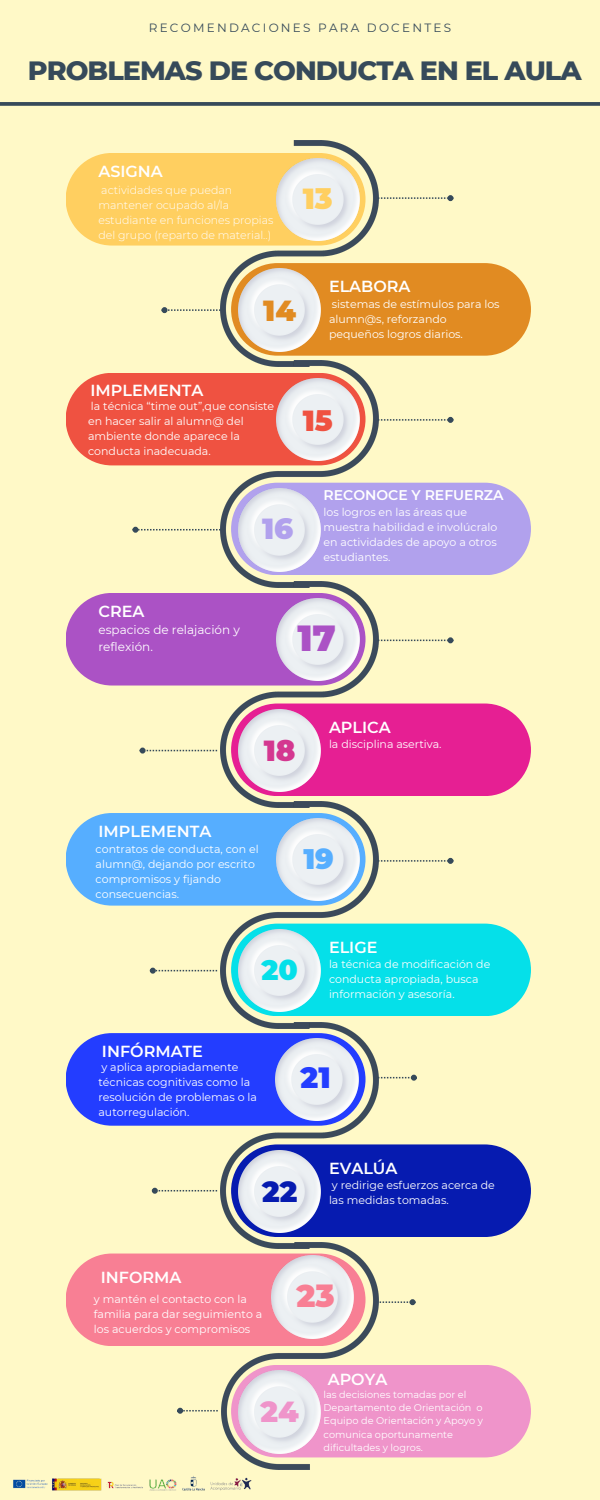
<style>
.page{position:relative;width:600px;height:1500px;background:#fff9c7}
.page>*{position:absolute;margin:0;border:0;box-sizing:border-box;transform-origin:0 0}
.t1{font:900 36.3px "Montserrat";color:#ab52c5}
.t2{font:900 31.3px "Montserrat";color:#f87f94}
.t3{font:900 29.3px "Montserrat";color:#233dff}
.t4{font:900 29px "Montserrat";color:#ffcf60}
.t5{font:900 29px "Montserrat";color:#ef5241}
.t6{font:900 29px "Montserrat";color:#e18b22}
.t7{font:900 29px "Montserrat";color:#b1a1ed}
.t8{font:900 29px "Montserrat";color:#d43790}
.t9{font:900 29px "Montserrat";color:#061bb0}
.t10{font:900 29px "Montserrat";color:#ef94ca}
.t11{font:900 28.3px "Montserrat";color:#56aeff}
.t12{font:900 28px "Montserrat";color:#05e0e9}
.t13{font:800 27px "Montserrat";letter-spacing:-.035em;color:#364a5a}
.t14{font:600 16px "Montserrat";color:#fff}
.t15{font:600 14px "Montserrat";color:#fff}
.t16{font:12px/16.5px "Montserrat";color:#fff}
.t17{font:12px "Montserrat";letter-spacing:.185em;color:#364a5a}
.t18{font:11px/15px "Montserrat";color:#fff}
.t19{font:300 11px/15px "Montserrat";color:#fff}
.t20{font:9.7px/13.1px "Montserrat";color:#fff}
</style>
<div class="page">
<img style="left:221px;top:1028px;width:157px;height:215px">
<img style="left:221px;top:140px;width:157px;height:221px">
<img style="left:221px;top:361px;width:157px;height:220px">
<img style="left:221px;top:581px;width:157px;height:221px">
<img style="left:221px;top:802px;width:157px;height:226px">
<img style="left:221px;top:1243px;width:158px;height:226px">
<div style="left:66px;top:153px;width:299px;height:93px;background:#ffcf60;border-radius:46px"></div>
<img style="left:277px;top:158px;width:82px;height:83px">
<div style="left:66px;top:373px;width:299px;height:92px;background:#ef5241;border-radius:46px"></div>
<div style="left:66px;top:593px;width:299px;height:93px;background:#ab52c5;border-radius:46px"></div>
<div style="left:66px;top:813px;width:299px;height:93px;background:#56aeff;border-radius:46px"></div>
<div style="left:66px;top:1033px;width:299px;height:93px;background:#233dff;border-radius:46px"></div>
<div style="left:231px;top:263px;width:300px;height:93px;background:#e18b22;border-radius:46px"></div>
<svg style="left:162px;top:307px;width:59px;height:6px"></svg>
<img style="left:238px;top:269px;width:83px;height:82px">
<img style="left:277px;top:378px;width:82px;height:83px">
<img style="left:277px;top:598px;width:82px;height:83px">
<img style="left:277px;top:818px;width:82px;height:83px">
<img style="left:276px;top:1038px;width:82px;height:83px">
<div style="left:231px;top:483px;width:300px;height:92px;background:#b1a1ed;border-radius:46px"></div>
<svg style="left:133px;top:527px;width:88px;height:6px"></svg>
<img style="left:238px;top:489px;width:83px;height:82px">
<div style="left:231px;top:704px;width:300px;height:92px;background:#e61f93;border-radius:46px"></div>
<svg style="left:140px;top:748px;width:77px;height:6px"></svg>
<img style="left:238px;top:709px;width:83px;height:83px">
<div style="left:231px;top:924px;width:300px;height:92px;background:#05e0e9;border-radius:46px"></div>
<svg style="left:150px;top:968px;width:67px;height:6px"></svg>
<img style="left:238px;top:929px;width:83px;height:83px">
<div style="left:231px;top:1144px;width:300px;height:93px;background:#061bb0;border-radius:46px"></div>
<svg style="left:152px;top:1188px;width:65px;height:6px"></svg>
<img style="left:238px;top:1150px;width:83px;height:83px">
<svg style="left:378px;top:417px;width:75px;height:6px"></svg>
<svg style="left:378px;top:637px;width:75px;height:6px"></svg>
<svg style="left:378px;top:858px;width:75px;height:6px"></svg>
<svg style="left:378px;top:1075px;width:39px;height:6px"></svg>
<svg style="left:378px;top:195px;width:75px;height:6px"></svg>
<div style="left:66px;top:1254px;width:299px;height:92px;background:#f87f94;border-radius:46px"></div>
<img style="left:271px;top:1256px;width:83px;height:82px">
<svg style="left:377px;top:1299px;width:39px;height:6px"></svg>
<div style="left:231px;top:1365px;width:300px;height:92px;background:#ef94ca;border-radius:46px"></div>
<img style="left:238px;top:1371px;width:83px;height:82px">
<svg style="left:177px;top:1408px;width:41px;height:6px"></svg>
<svg style="left:0;top:102px;width:600px;height:4px;background:#425460"></svg>
<img style="left:13px;top:1476px;width:239px;height:15px">
<p class="t17" style="left:149px;top:20px;width:304px">RECOMENDACIONES PARA DOCENTES</p>
<h3 class="t13" style="left:28px;top:54px;width:555px">PROBLEMAS DE CONDUCTA EN EL AULA</h3>
<h5 class="t14" style="left:98px;top:162px;width:66px">ASIGNA</h5>
<p class="t19" style="left:98px;top:182px;width:176px">actividades que puedan mantener ocupado al/la estudiante en funciones propias del grupo (reparto de material..)</p>
<h2 class="t4" style="left:303px;top:181px;width:31px">13</h2>
<p class="t6" style="left:263px;top:293px;width:34px">14</p>
<h2 class="t14" style="left:329px;top:277px;width:83px">ELABORA</h2>
<h5 class="t18" style="left:329px;top:296px;width:172px">sistemas de estímulos para los alumn@s, reforzando pequeños logros diarios.</h5>
<p class="t14" style="left:90px;top:380px;width:114px">IMPLEMENTA</p>
<h2 class="t18" style="left:88px;top:399px;width:188px">la técnica “time out”,que consiste en hacer salir al alumn@ del ambiente donde aparece la conducta inadecuada.</h2>
<p class="t5" style="left:303px;top:403px;width:32px">15</p>
<p class="t7" style="left:262px;top:511px;width:33px">16</p>
<h2 class="t15" style="left:324px;top:486px;width:182px">RECONOCE Y REFUERZA</h2>
<h5 class="t18" style="left:324px;top:505px;width:175px">los logros en las áreas que muestra habilidad e involúcralo en actividades de apoyo a otros estudiantes.</h5>
<p class="t14" style="left:98px;top:602px;width:48px">CREA</p>
<p class="t16" style="left:98px;top:621px;width:143px">espacios de relajación y reflexión.</p>
<p class="t1" style="left:297px;top:616px;width:40px">17</p>
<h5 class="t8" style="left:264px;top:733px;width:33px">18</h5>
<p class="t14" style="left:329px;top:717px;width:63px">APLICA</p>
<h2 class="t18" style="left:329px;top:737px;width:114px">la disciplina asertiva.</h2>
<h5 class="t14" style="left:98px;top:821px;width:114px">IMPLEMENTA</h5>
<p class="t18" style="left:96px;top:842px;width:165px">contratos de conducta, con el alumn@, dejando por escrito compromisos y fijando consecuencias.</p>
<h5 class="t11" style="left:303px;top:842px;width:32px">19</h5>
<h2 class="t14" style="left:102px;top:1041px;width:103px">INFÓRMATE</h2>
<h2 class="t12" style="left:261px;top:953px;width:38px">20</h2>
<p class="t14" style="left:329px;top:938px;width:50px">ELIGE</p>
<p class="t18" style="left:329px;top:957px;width:163px">la técnica de modificación de conducta apropiada, busca información y asesoría.</p>
<p class="t18" style="left:98px;top:1059px;width:160px">y aplica apropiadamente técnicas cognitivas como la resolución de problemas o la autorregulación.</p>
<p class="t3" style="left:301px;top:1060px;width:32px">21</p>
<p class="t9" style="left:262px;top:1174px;width:37px">22</p>
<h5 class="t14" style="left:329px;top:1158px;width:70px">EVALÚA</h5>
<p class="t18" style="left:332px;top:1178px;width:165px">y redirige esfuerzos acerca de</p>
<p class="t18" style="left:329px;top:1193px;width:121px">las medidas tomadas.</p>
<p class="t14" style="left:101px;top:1267px;width:82px">INFORMA</p>
<h2 class="t18" style="left:94px;top:1291px;width:170px">y mantén el contacto con la familia para dar seguimiento a los acuerdos y compromisos</h2>
<h5 class="t2" style="left:297px;top:1277px;width:40px">23</h5>
<p class="t14" style="left:328px;top:1369px;width:61px">APOYA</p>
<p class="t20" style="left:324px;top:1388px;width:161px">las decisiones tomadas por el<br>Departamento de Orientación o<br>Equipo de Orientación y Apoyo y comunica oportunamente dificultades y logros.</p>
<h2 class="t10" style="left:261px;top:1394px;width:40px">24</h2>
</div>
